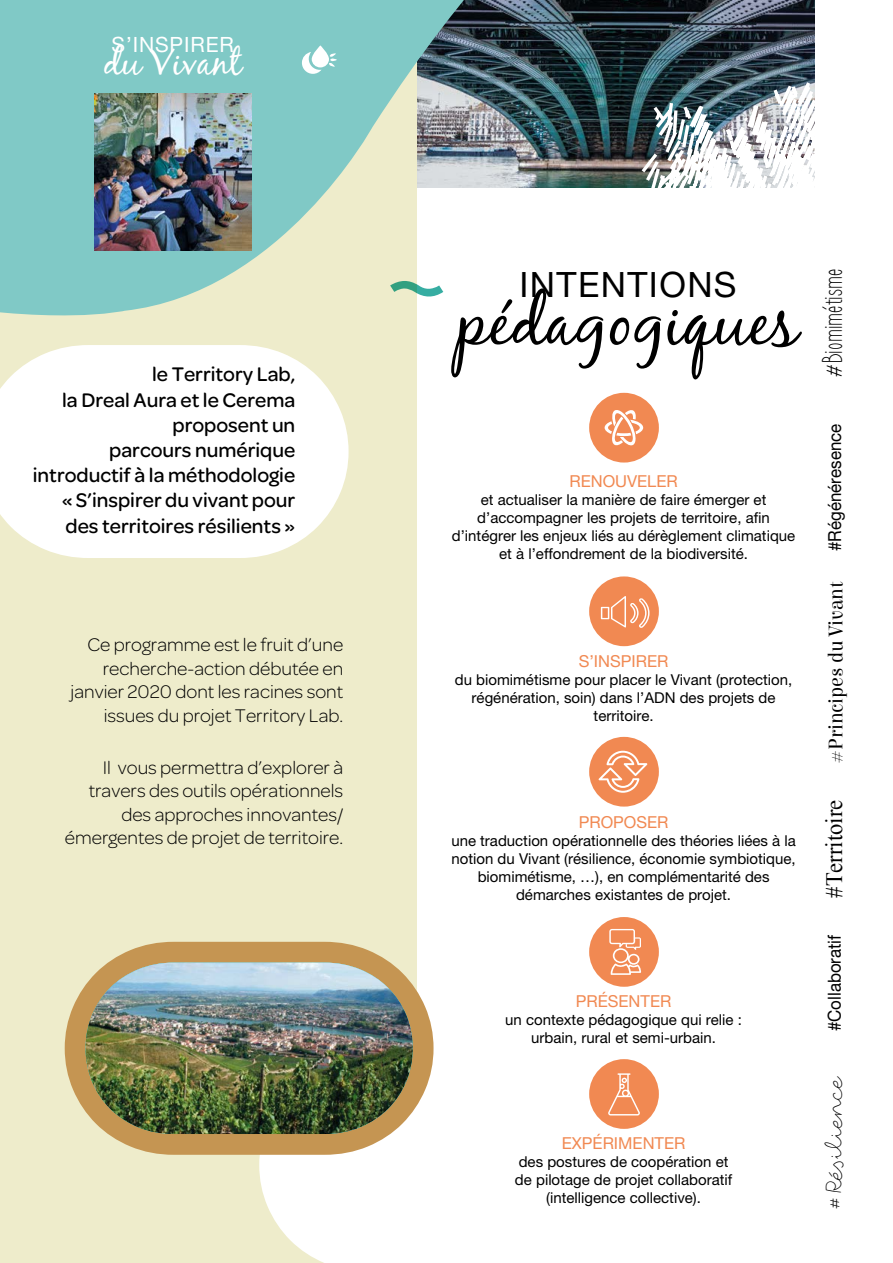
<style>
.page{position:relative;width:893px;height:1263px;background:#fff}
.page>*{position:absolute;margin:0;border:0;box-sizing:border-box;transform-origin:0 0}
.t1{font:68.7px "Black Jack";color:#000}
.t2{font:37.2px "Black Jack";color:#fff}
.t3{font:34.95px "Helvetica Neue LT Pro";letter-spacing:.04em;color:#000}
.t4{font:28.5px "Frenchpress";color:#000;scale:.94 1}
.t5{font:24px "foxinthesnow";color:#000;scale:.94 1}
.t6{font:24px "Mongolian Baiti";color:#000;scale:.94 1}
.t7{font:500 21px/25.2px "Omnes";color:#000;text-align:right}
.t8{font:21px "Elsie";color:#000;scale:.94 1}
.t9{font:21px "Helvetica Neue LT Pro";letter-spacing:.04em;color:#fff}
.t10{font:300 19.5px/23.4px "Omnes";color:#000;text-align:right}
.t11{font:18px "Helvetica Neue LT Pro";color:#000;scale:.94 1}
.t12{font:16.5px "Helvetica Neue LT Pro";color:#f18952}
.t13{font:15px/18px "Helvetica Neue LT Pro";color:#000;text-align:center}
</style>
<div class="page">
<img style="left:553px;top:0;width:261px;height:188px">
<div style="left:0;top:0;width:417px;height:1263px;background:#eeeccb"></div>
<svg style="left:259px;top:1059px;width:359px;height:204px"></svg>
<svg style="left:0;top:345px;width:349px;height:213px;background:#fdfdf9"></svg>
<img style="left:638px;top:71px;width:177px;height:117px">
<svg style="left:65px;top:942px;width:369px;height:213px;fill:#c59552"></svg>
<img style="left:85px;top:962px;width:328px;height:172px">
<svg style="left:0;top:0;width:553px;height:316px;fill:#80c9c6"></svg>
<svg style="left:390px;top:281px;width:53px;height:17px"></svg>
<img style="left:94px;top:94px;width:157px;height:157px">
<div style="left:589px;top:393px;width:70px;height:69px;background:#f18952;border-radius:50%"></div>
<svg style="left:605px;top:410px;width:38px;height:36px"></svg>
<div style="left:589px;top:576px;width:70px;height:70px;background:#f18952;border-radius:50%"></div>
<div style="left:589px;top:737px;width:70px;height:70px;background:#f18952;border-radius:50%"></div>
<div style="left:589px;top:917px;width:70px;height:70px;background:#f18952;border-radius:50%"></div>
<div style="left:589px;top:1059px;width:70px;height:70px;background:#f18952;border-radius:50%"></div>
<svg style="left:312px;top:45px;width:17px;height:22px"></svg>
<svg style="left:329px;top:53px;width:8px;height:14px"></svg>
<svg style="left:302px;top:52px;width:20px;height:22px"></svg>
<svg style="left:601px;top:596px;width:48px;height:32px"></svg>
<svg style="left:608px;top:1073px;width:32px;height:42px"></svg>
<svg style="left:609px;top:929px;width:32px;height:46px"></svg>
<svg style="left:598px;top:751px;width:49px;height:42px"></svg>
<h3 class="t9" style="left:112px;top:32px;width:124px">S’INSPIRER</h3>
<h2 class="t2" style="left:104px;top:40px;width:139px">du Vivant</h2>
<h3 class="t7" style="left:33px;top:362px;width:264px">le Territory Lab,<br>la Dreal Aura et le Cerema proposent un<br>parcours numérique introductif à la méthodologie « S’inspirer du vivant pour des territoires résilients »</h3>
<h3 class="t10" style="left:71px;top:633px;width:274px">Ce programme est le fruit d’une recherche-action débutée en janvier 2020 dont les racines sont issues du projet Territory Lab.</h3>
<h3 class="t10" style="left:65px;top:756px;width:280px">Il vous permettra d’explorer à travers des outils opérationnels des approches innovantes/ émergentes de projet de territoire.</h3>
<h3 class="t3" style="left:519px;top:264px;width:219px">INTENTIONS</h3>
<h1 class="t1" style="left:458px;top:280px;width:342px">pédagogiques</h1>
<p class="t12" style="left:569px;top:471px;width:110px">RENOUVELER</p>
<p class="t13" style="left:452px;top:490px;width:345px">et actualiser la manière de faire émerger et d’accompagner les projets de territoire, afin d’intégrer les enjeux liés au dérèglement climatique et à l’effondrement de la biodiversité.</p>
<p class="t12" style="left:579px;top:651px;width:91px">S’INSPIRER</p>
<p class="t13" style="left:455px;top:670px;width:339px">du biomimétisme pour placer le Vivant (protection, régénération, soin) dans l’ADN des projets de territoire.</p>
<p class="t12" style="left:579px;top:812px;width:91px">PROPOSER</p>
<p class="t13" style="left:451px;top:832px;width:346px">une traduction opérationnelle des théories liées à la notion du Vivant (résilience, économie symbiotique, biomimétisme, …), en complémentarité des démarches existantes de projet.</p>
<p class="t12" style="left:576px;top:991px;width:97px">PRÉSENTER</p>
<p class="t13" style="left:505px;top:1010px;width:238px">un contexte pédagogique qui relie : urbain, rural et semi-urbain.</p>
<p class="t12" style="left:562px;top:1133px;width:125px">EXPÉRIMENTER</p>
<p class="t13" style="left:515px;top:1152px;width:219px">des postures de coopération et de pilotage de projet collaboratif (intelligence collective).</p>
<h3 class="t4" style="left:815px;top:377px;width:116px;rotate:-90deg">#Biomimétisme</h3>
<p class="t11" style="left:824px;top:551px;width:137px;rotate:-90deg">#Régénéresence</p>
<h3 class="t8" style="left:824px;top:764px;width:195px;rotate:-90deg">#Principes du Vivant</h3>
<h3 class="t6" style="left:821px;top:898px;width:105px;rotate:-90deg">#Territoire</h3>
<p class="t11" style="left:824px;top:1031px;width:104px;rotate:-90deg">#Collaboratif</p>
<h3 class="t5" style="left:821px;top:1212px;width:146px;rotate:-90deg">#Résilience</h3>
</div>
